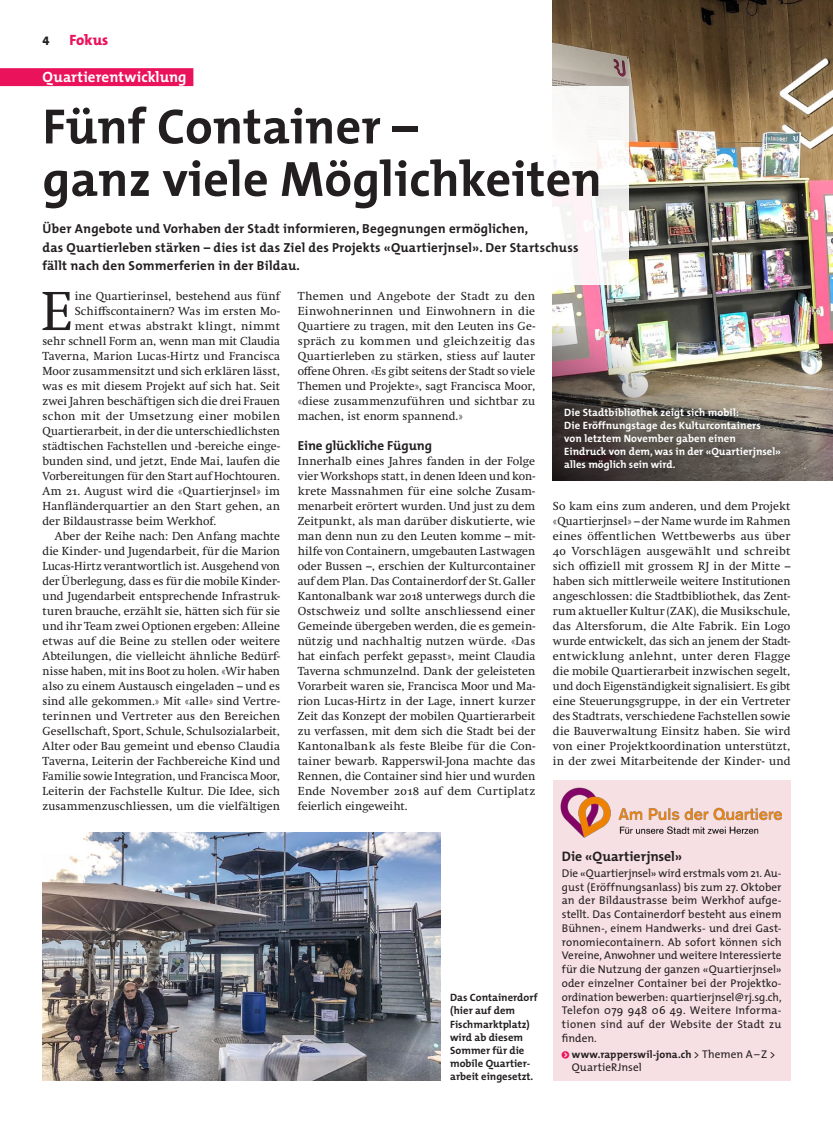
<style>
.page{position:relative;width:833px;height:1134px;background:#fff}
.page>*{position:absolute;margin:0;border:0;box-sizing:border-box;transform-origin:0 0}
.t1{font:56px "Swift Neue LT Pro";color:#231f20}
.t2{font:700 50px/52.5px "The Mix";letter-spacing:.005em;color:#231f20}
.t3{font:700 15px "The Mix";letter-spacing:.005em;color:#fff}
.t4{font:800 15px "The Mix";letter-spacing:-.005em;color:#eb125c}
.t5{font:700 13.75px "The Mix";color:#231f20}
.t6{font:700 13.12px/18.1px "The Mix";letter-spacing:.015em;color:#231f20}
.t7{font:700 13.12px "The Mix";letter-spacing:-.005em;color:#231f20}
.t8{font:12.5px "The Mix Extra Bold Caps";color:#231f20}
.t9{font:11.88px/15px "Swift Neue LT Pro";letter-spacing:.01em;color:#231f20;text-align:justify}
.t10{font:11.88px "Swift Neue LT Pro";letter-spacing:.03em;color:#231f20}
.t11{font:11.25px/13.8px "The Mix";letter-spacing:.02em;color:#231f20;text-align:justify}
.t12{font:700 10.62px/13.1px "The Mix";letter-spacing:.01em;color:#fff}
.t13{font:700 10.62px/13.1px "The Mix";color:#231f20}
.s1{font-weight:400;font-size:11.25px}
</style>
<div class="page">
<div style="left:0;top:68px;width:193px;height:19px;background:#eb125c"></div>
<img style="left:553px;top:0;width:280px;height:326px">
<img style="left:43px;top:832px;width:397px;height:248px">
<div style="left:0;top:87px;width:629px;height:198px;background:#fff"></div>
<div style="left:553px;top:780px;width:237px;height:300px;background:#f7e0e3"></div>
<img style="left:560px;top:787px;width:221px;height:51px">
<img style="left:553px;top:326px;width:280px;height:154px">
<div style="left:553px;top:397px;width:238px;height:85px;background:#231f20;opacity:.2"></div>
<p class="t8" style="left:43px;top:30px;width:9px">4</p>
<p class="t4" style="left:69px;top:27px;width:40px">Fokus</p>
<p class="t3" style="left:43px;top:65px;width:145px">Quartierentwicklung</p>
<h2 class="t2" style="left:43px;top:99px;width:561px">Fünf Container –<br>ganz viele Möglichkeiten</h2>
<p class="t6" style="left:43px;top:220px;width:537px">Über Angebote und Vorhaben der Stadt informieren, Begegnungen ermöglichen,<br>das Quartierleben stärken – dies ist das Ziel des Projekts «Quartierjnsel». Der Startschuss fällt nach den Sommerferien in der Bildau.</p>
<h1 class="t1" style="left:41px;top:278px;width:33px">E</h1>
<p class="t9" style="left:75px;top:288px;width:207px">ine Quartierinsel, bestehend aus fünf</p>
<p class="t9" style="left:75px;top:303px;width:207px">Schiffscontainern? Was im ersten Mo-</p>
<p class="t10" style="left:75px;top:319px;width:207px">ment etwas abstrakt klingt, nimmt</p>
<p class="t9" style="left:43px;top:333px;width:239px">sehr schnell Form an, wenn man mit Claudia</p>
<p class="t9" style="left:43px;top:348px;width:239px">Taverna, Marion Lucas-Hirtz und Francisca</p>
<p class="t9" style="left:43px;top:363px;width:239px">Moor zusammensitzt und sich erklären lässt,</p>
<p class="t9" style="left:43px;top:378px;width:239px">was es mit diesem Projekt auf sich hat. Seit</p>
<p class="t9" style="left:43px;top:393px;width:239px">zwei Jahren beschäftigen sich die drei Frauen</p>
<p class="t9" style="left:43px;top:408px;width:239px">schon mit der Umsetzung einer mobilen</p>
<p class="t9" style="left:43px;top:423px;width:239px">Quartierarbeit, in der die unterschiedlichsten</p>
<p class="t9" style="left:43px;top:438px;width:239px">städtischen Fachstellen und -bereiche einge-</p>
<p class="t9" style="left:43px;top:453px;width:239px">bunden sind, und jetzt, Ende Mai, laufen die</p>
<p class="t9" style="left:43px;top:468px;width:239px">Vorbereitungen für den Start auf Hochtouren.</p>
<p class="t9" style="left:43px;top:483px;width:239px">Am 21. August wird die «Quartierjnsel» im</p>
<p class="t9" style="left:43px;top:498px;width:239px">Hanfländerquartier an den Start gehen, an</p>
<p class="t9" style="left:43px;top:513px;width:175px">der Bildaustrasse beim Werkhof.</p>
<p class="t9" style="left:55px;top:528px;width:227px">Aber der Reihe nach: Den Anfang machte</p>
<p class="t9" style="left:43px;top:543px;width:239px">die Kinder- und Jugendarbeit, für die Marion</p>
<p class="t9" style="left:43px;top:558px;width:239px">Lucas-Hirtz verantwortlich ist. Ausgehend von</p>
<p class="t9" style="left:43px;top:573px;width:239px">der Überlegung, dass es für die mobile Kinder-</p>
<p class="t9" style="left:43px;top:588px;width:239px">und Jugendarbeit entsprechende Infrastruk-</p>
<p class="t9" style="left:43px;top:603px;width:239px">turen brauche, erzählt sie, hätten sich für sie</p>
<p class="t9" style="left:43px;top:618px;width:239px">und ihr Team zwei Optionen ergeben: Alleine</p>
<p class="t9" style="left:43px;top:633px;width:239px">etwas auf die Beine zu stellen oder weitere</p>
<p class="t9" style="left:43px;top:648px;width:239px">Abteilungen, die vielleicht ähnliche Bedürf-</p>
<p class="t9" style="left:43px;top:663px;width:239px">nisse haben, mit ins Boot zu holen. «Wir haben</p>
<p class="t9" style="left:43px;top:678px;width:239px">also zu einem Austausch eingeladen – und es</p>
<p class="t9" style="left:43px;top:693px;width:239px">sind alle gekommen.» Mit «alle» sind Vertre-</p>
<p class="t9" style="left:43px;top:708px;width:239px">terinnen und Vertreter aus den Bereichen</p>
<p class="t9" style="left:43px;top:723px;width:239px">Gesellschaft, Sport, Schule, Schulsozialarbeit,</p>
<p class="t9" style="left:43px;top:738px;width:239px">Alter oder Bau gemeint und ebenso Claudia</p>
<p class="t9" style="left:43px;top:753px;width:239px">Taverna, Leiterin der Fachbereiche Kind und</p>
<p class="t9" style="left:43px;top:768px;width:239px">Familie sowie Integration, und Francisca Moor,</p>
<p class="t9" style="left:43px;top:783px;width:239px">Leiterin der Fachstelle Kultur. Die Idee, sich</p>
<p class="t9" style="left:43px;top:798px;width:239px">zusammenzuschliessen, um die vielfältigen</p>
<p class="t9" style="left:298px;top:288px;width:239px">Themen und Angebote der Stadt zu den Einwohnerinnen und Einwohnern in die Quartiere zu tragen, mit den Leuten ins Ge&shy;spräch zu kommen und gleichzeitig das Quartierleben zu stärken, stiess auf lauter offene Ohren. «Es gibt seitens der Stadt so viele Themen und Projekte», sagt Francisca Moor, «diese zusammenzuführen und sichtbar zu machen, ist enorm spannend.»</p>
<p class="t7" style="left:298px;top:435px;width:136px">Eine glückliche Fügung</p>
<p class="t9" style="left:298px;top:453px;width:239px">Innerhalb eines Jahres fanden in der Folge vier Workshops statt, in denen Ideen und kon&shy;krete Massnahmen für eine solche Zusam&shy;menarbeit erörtert wurden. Und just zu dem Zeitpunkt, als man darüber diskutierte, wie man denn nun zu den Leuten komme – mit&shy;hilfe von Containern, umgebauten Lastwagen oder Bussen –, erschien der Kulturcontainer auf dem Plan. Das Containerdorf der St.Galler Kantonalbank war 2018 unterwegs durch die Ostschweiz und sollte anschliessend einer Gemeinde übergeben werden, die es gemein&shy;nützig und nachhaltig nutzen würde. «Das hat einfach perfekt gepasst», meint Claudia Taverna schmunzelnd. Dank der geleisteten Vorarbeit waren sie, Francisca Moor und Ma&shy;rion Lucas-Hirtz in der Lage, innert kurzer Zeit das Konzept der mobilen Quartierarbeit zu verfassen, mit dem sich die Stadt bei der Kantonalbank als feste Bleibe für die Con&shy;tainer bewarb. Rapperswil-Jona machte das Rennen, die Container sind hier und wurden Ende November 2018 auf dem Curtiplatz feierlich eingeweiht.</p>
<p class="t12" style="left:564px;top:405px;width:218px">Die Stadtbibliothek zeigt sich mobil:<br>Die Eröffnungstage des Kulturcontainers von letztem November gaben einen<br>Eindruck von dem, was in der «Quartierjnsel» alles möglich sein wird.</p>
<p class="t9" style="left:553px;top:498px;width:239px">So kam eins zum anderen, und dem Projekt «Quartierjnsel» – der Name wurde im Rahmen eines öffentlichen Wettbewerbs aus über 40 Vorschlägen ausgewählt und schreibt sich offiziell mit grossem RJ in der Mitte – haben sich mittlerweile weitere Institutionen angeschlossen: die Stadtbibliothek, das Zent&shy;rum aktueller Kultur (ZAK), die Musikschule, das Altersforum, die Alte Fabrik. Ein Logo wurde entwickelt, das sich an jenem der Stadt&shy;entwicklung anlehnt, unter deren Flagge die mobile Quartierarbeit inzwischen segelt, und doch Eigenständigkeit signalisiert. Es gibt eine Steuerungsgruppe, in der ein Vertreter des Stadtrats, verschiedene Fachstellen sowie die Bauverwaltung Einsitz haben. Sie wird von einer Projektkoordination unterstützt, in der zwei Mitarbeitende der Kinder- und</p>
<p class="t13" style="left:450px;top:991px;width:89px">Das Containerdorf (hier auf dem<br>Fischmarktplatz) wird ab diesem<br>Sommer für die mobile Quartier&shy;arbeit eingesetzt.</p>
<p class="t5" style="left:562px;top:845px;width:122px">Die «Quartierjnsel»</p>
<p class="t11" style="left:562px;top:866px;width:221px">Die «Quartierjnsel» wird erstmals vom 21. Au&shy;gust (Eröffnungsanlass) bis zum 27. Oktober an der Bildaustrasse beim Werkhof aufge&shy;stellt. Das Containerdorf besteht aus einem Bühnen-, einem Handwerks- und drei Gast&shy;ronomiecontainern. Ab sofort können sich Vereine, Anwohner und weitere Interessierte für die Nutzung der ganzen «Quartierjnsel» oder einzelner Container bei der Projektko&shy;ordination bewerben: quartierjnsel@rj.sg.ch, Telefon 079 948 06 49. Weitere Informa&shy;tionen sind auf der Website der Stadt zu finden.</p>
<p class="t13" style="left:572px;top:1047px;width:205px">www.rapperswil-jona.ch <span class="s1">&gt; Themen A–Z &gt;</span></p>
<p class="t11" style="left:572px;top:1060px;width:71px">QuartieRJnsel</p>
</div>
